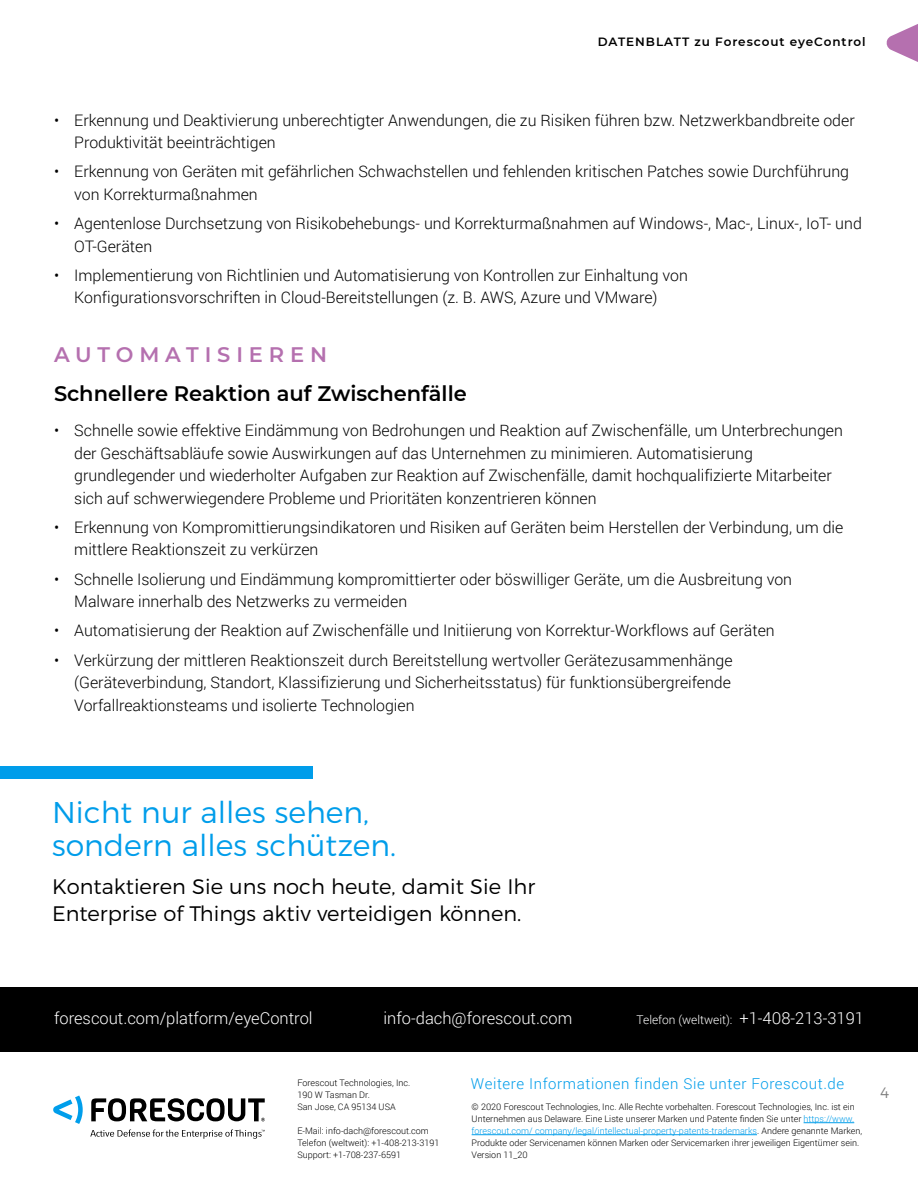
<style>
.page{position:relative;width:918px;height:1188px;background:#fff}
.page>*{position:absolute;margin:0;border:0;box-sizing:border-box;transform-origin:0 0}
.CTA_headline_See_it{font:300 30px/33px "Montserrat";color:#009dea}
.CTA_contact_us{font:300 21px/27px "Montserrat";color:#000}
.Subhead_1{font:600 21px "Montserrat";color:#000}
.Subhead_1-2{font:600 21px "Montserrat";letter-spacing:.28em;color:#b570af}
.footer_text{font:300 16.5px "Roboto";color:#fff}
.t1{font:300 15.9px/22.5px "Roboto";color:#000}
.t2{font:300 15px "Roboto";letter-spacing:.04em;color:#009dea}
.t3{font:300 15px "Montserrat";color:#808080}
.footer_text-2{font:300 12px "Roboto";color:#fff}
.Sheet_Name_Title{font:600 12px "Montserrat";letter-spacing:.08em;color:#000}
.boilerplate{font:300 9px/12px "Roboto";color:#000}
.contact{font:300 9px/12px "Roboto";color:#000}
.s1{font-size:16.5px}
.s2{color:#009dea}
</style>
<div class="page">
<svg style="left:886px;top:24px;width:32px;height:38px"></svg>
<div style="left:0;top:766px;width:312px;height:13px;background:#009dea"></div>
<div style="left:0;top:987px;width:918px;height:65px;background:#000"></div>
<hr style="left:804px;top:1122px;width:50px;height:1px;background:#009dea">
<hr style="left:472px;top:1134px;width:285px;height:1px;background:#009dea">
<svg style="left:53px;top:1096px;width:30px;height:28px"></svg>
<svg style="left:91px;top:1098px;width:174px;height:24px"></svg>
<svg style="left:90px;top:1129px;width:175px;height:10px"></svg>
<p class="Sheet_Name_Title" style="left:598px;top:34px;width:269px">DATENBLATT zu Forescout eyeControl</p>
<p class="t1" style="left:74px;top:108px;width:782px;text-indent:-20px">• Erkennung und Deaktivierung unberechtigter Anwendungen, die zu Risiken führen bzw. Netzwerkbandbreite oder<br>Produktivität beeinträchtigen</p>
<p class="t1" style="left:74px;top:160px;width:776px;text-indent:-20px">• Erkennung von Geräten mit gefährlichen Schwachstellen und fehlenden kritischen Patches sowie Durchführung von Korrekturmaßnahmen</p>
<p class="t1" style="left:74px;top:212px;width:789px;text-indent:-20px">• Agentenlose Durchsetzung von Risikobehebungs- und Korrekturmaßnahmen auf Windows-, Mac-, Linux-, IoT- und<br>OT-Geräten</p>
<p class="t1" style="left:74px;top:264px;width:615px;text-indent:-20px">• Implementierung von Richtlinien und Automatisierung von Kontrollen zur Einhaltung von<br>Konfigurationsvorschriften in Cloud-Bereitstellungen (z. B. AWS, Azure und VMware)</p>
<p class="Subhead_1-2" style="left:54px;top:340px;width:275px">AUTOMATISIEREN</p>
<p class="Subhead_1" style="left:54px;top:378px;width:414px">Schnellere Reaktion auf Zwischenfälle</p>
<p class="t1" style="left:74px;top:419px;width:770px;text-indent:-20px">• Schnelle sowie effektive Eindämmung von Bedrohungen und Reaktion auf Zwischenfälle, um Unterbrechungen der Geschäftsabläufe sowie Auswirkungen auf das Unternehmen zu minimieren. Automatisierung grundlegender und wiederholter Aufgaben zur Reaktion auf Zwischenfälle, damit hochqualifizierte Mitarbeiter sich auf schwerwiegendere Probleme und Prioritäten konzentrieren können</p>
<p class="t1" style="left:74px;top:515px;width:771px;text-indent:-20px">• Erkennung von Kompromittierungsindikatoren und Risiken auf Geräten beim Herstellen der Verbindung, um die mittlere Reaktionszeit zu verkürzen</p>
<p class="t1" style="left:74px;top:567px;width:719px;text-indent:-20px">• Schnelle Isolierung und Eindämmung kompromittierter oder böswilliger Geräte, um die Ausbreitung von<br>Malware innerhalb des Netzwerks zu vermeiden</p>
<p class="t1" style="left:54px;top:619px;width:722px">• Automatisierung der Reaktion auf Zwischenfälle und Initiierung von Korrektur-Workflows auf Geräten</p>
<p class="t1" style="left:74px;top:648px;width:660px;text-align:justify;text-indent:-20px">• Verkürzung der mittleren Reaktionszeit durch Bereitstellung wertvoller Gerätezusammenhänge (Geräteverbindung, Standort, Klassifizierung und Sicherheitsstatus) für funktionsübergreifende Vorfallreaktionsteams und isolierte Technologien</p>
<p class="CTA_headline_See_it" style="left:52px;top:793px;width:346px">Nicht nur alles sehen, sondern alles schützen.</p>
<p class="CTA_contact_us" style="left:52px;top:871px;width:485px">Kontaktieren Sie uns noch heute, damit Sie Ihr<br>Enterprise of Things aktiv verteidigen können.</p>
<p class="footer_text" style="left:54px;top:1007px;width:260px">forescout.com/platform/eyeControl</p>
<p class="footer_text" style="left:384px;top:1007px;width:190px">info-dach@forescout.com</p>
<p class="footer_text-2" style="left:637px;top:1012px;width:229px">Telefon (weltweit): <span class="s1">+1-408-213-3191</span></p>
<p class="contact" style="left:297px;top:1076px;width:114px">Forescout Technologies, Inc.<br>190 W Tasman Dr.<br>San Jose, CA 95134 USA</p>
<p class="contact" style="left:297px;top:1124px;width:144px">E-Mail: info-dach@forescout.com<br>Telefon (weltweit): +1-408-213-3191<br>Support: +1-708-237-6591</p>
<p class="t2" style="left:471px;top:1074px;width:375px">Weitere Informationen finden Sie unter Forescout.de</p>
<p class="boilerplate" style="left:472px;top:1101px;width:392px">© 2020 Forescout Technologies, Inc. Alle Rechte vorbehalten. Forescout Technologies, Inc. ist ein Unternehmen aus Delaware. Eine Liste unserer Marken und Patente finden Sie unter <span class="s2">https://www. forescout.com/ company/legal/intellectual-property-patents-trademarks</span>. Andere genannte Marken, Produkte oder Servicenamen können Marken oder Servicemarken ihrer jeweiligen Eigentümer sein.<br>Version 11_20</p>
<p class="t3" style="left:880px;top:1081px;width:11px">4</p>
</div>
